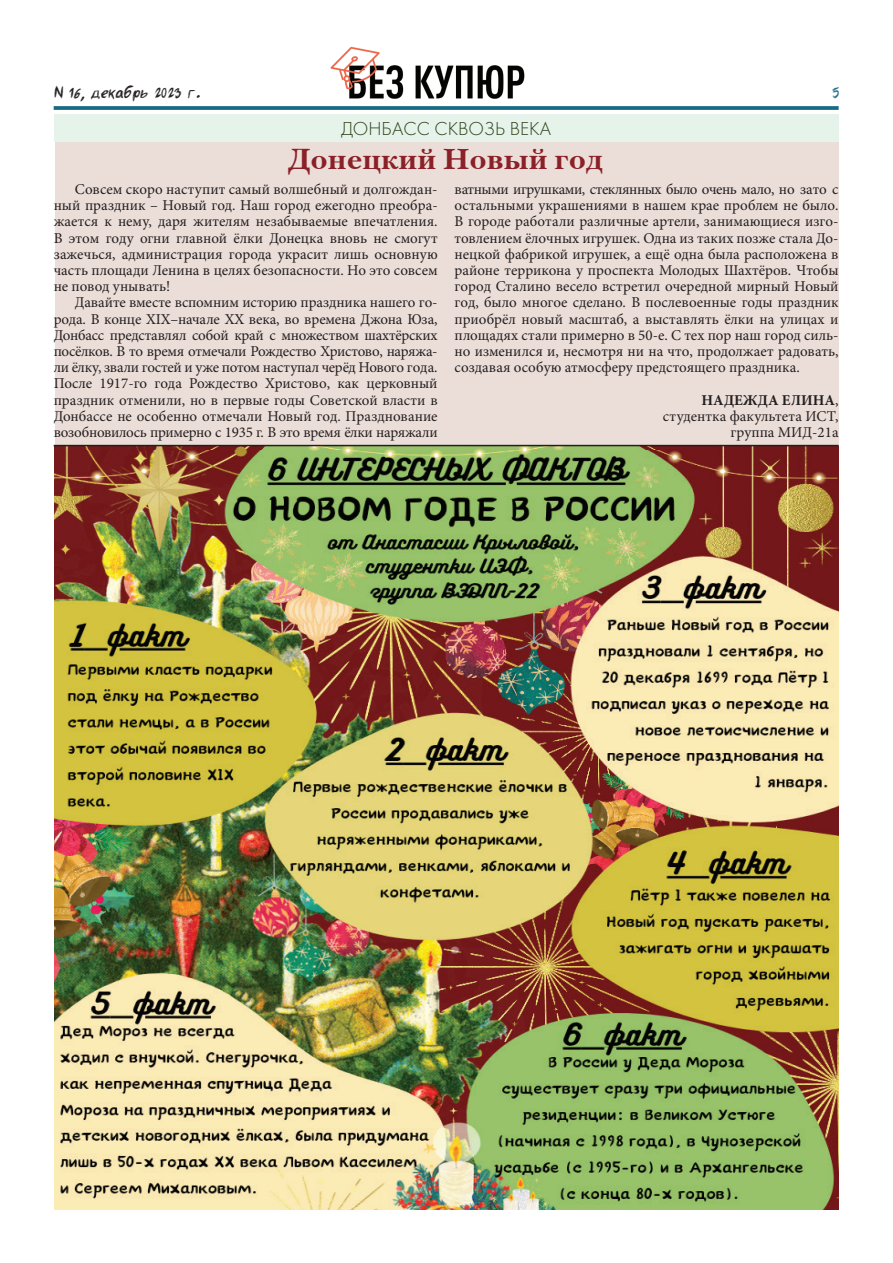
<style>
.page{position:relative;width:893px;height:1263px;background:#fff}
.page>*{position:absolute;margin:0;border:0;box-sizing:border-box;transform-origin:0 0}
.t1{font:700 30px "New Baskerville CTT";color:#8b2028}
.t2{font:19.5px "Futura Light C";color:#304119}
.t3{font:19.5px "beermoney";color:#186b82}
.t4{font:18px "beermoney";color:#231f20}
.t5{font:15px/16.2px "Minion Pro";color:#231f20;text-align:justify}
.s1{font-weight:700}
</style>
<div class="page">
<img style="left:330px;top:46px;width:195px;height:53px">
<svg style="left:54px;top:106px;width:785px;height:4px;fill:#317b8f"></svg>
<div style="left:55px;top:142px;width:784px;height:307px;background:#ebddd7"></div>
<img style="left:55px;top:446px;width:784px;height:763px">
<div style="left:54px;top:114px;width:785px;height:28px;background:#e5f3ea"></div>
<hr style="left:54px;top:445px;width:785px;height:1px;background:#231f20">
<p class="t4" style="left:54px;top:81px;width:149px">N 16, декабрь 2023 г.</p>
<h2 class="t3" style="left:832px;top:81px;width:9px">5</h2>
<h2 class="t2" style="left:341px;top:119px;width:212px">ДОНБАСС СКВОЗЬ ВЕКА</h2>
<h1 class="t1" style="left:288px;top:142px;width:317px">Донецкий Íовый год</h1>
<p class="t5" style="left:54px;top:181px;width:385px;text-indent:21px">Совсем скоро наступит самый волшебный и долгождан&shy;ный праздник – Новый год. Наш город ежегодно преобра&shy;жается к нему, даря жителям незабываемые впечатления.<br>В этом году огни главной ёлки Донецка вновь не смогут зажечься, администрация города украсит лишь основную часть площади Ленина в целях безопасности. Но это совсем не повод унывать!</p>
<p class="t5" style="left:54px;top:295px;width:385px;text-indent:21px">Давайте вместе вспомним историю праздника нашего го&shy;рода. В конце ХIХ–начале ХХ века, во времена Джона Юза, Донбасс представлял собой край с множеством шахтёрских посёлков. В то время отмечали Рождество Христово, наряжа&shy;ли ёлку, звали гостей и уже потом наступал черёд Нового года.<br>После 1917-го года Рождество Христово, как церковный праздник отменили, но в первые годы Советской власти в Донбассе не особенно отмечали Новый год. Празднование возобновилось примерно с 1935 г. В это время ёлки наряжали</p>
<p class="t5" style="left:455px;top:181px;width:385px">ватными игрушками, стеклянных было очень мало, но зато с остальными украшениями в нашем крае проблем не было.<br>В городе работали различные артели, занимающиеся изго&shy;товлением ёлочных игрушек. Одна из таких позже стала До&shy;нецкой фабрикой игрушек, а ещё одна была расположена в районе террикона у проспекта Молодых Шахтёров. Чтобы город Сталино весело встретил очередной мирный Новый год, было многое сделано. В послевоенные годы праздник приобрёл новый масштаб, а выставлять ёлки на улицах и площадях стали примерно в 50-е. С тех пор наш город силь&shy;но изменился и, несмотря ни на что, продолжает радовать, создавая особую атмосферу предстоящего праздника.</p>
<p class="t5" style="left:663px;top:392px;width:177px;text-align:right"><span class="s1">НАДЕЖДА ЕЛИНА</span>, студентка факультета ИСТ, группа МИД-21а</p>
</div>
